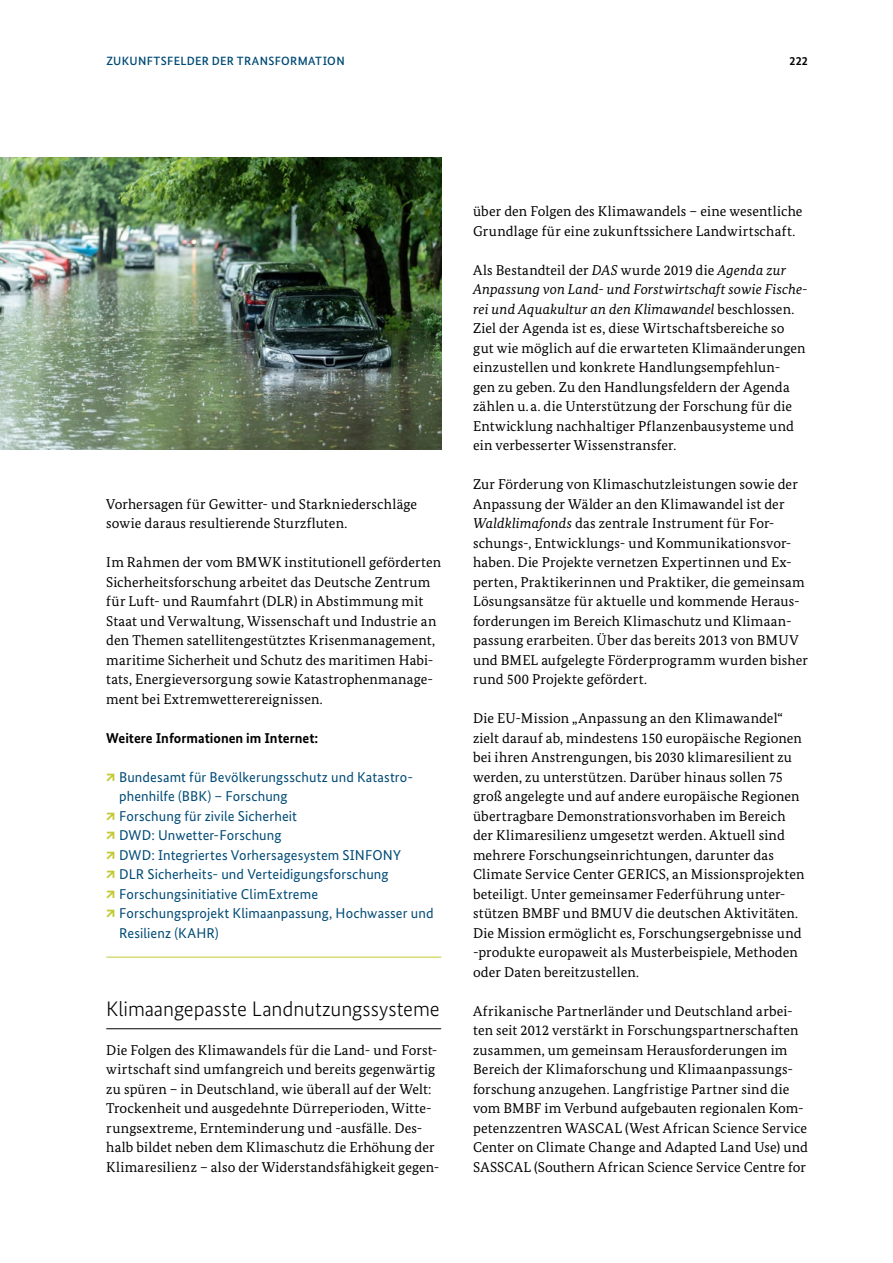
<style>
.page{position:relative;width:893px;height:1263px;background:#fff}
.page>*{position:absolute;margin:0;border:0;box-sizing:border-box;transform-origin:0 0}
.H3_Subheadline{font:300 21px "Bundes Sans";letter-spacing:-.005em;color:#000}
.Fließtext{font:14.25px/19.5px "Bundes Serif";letter-spacing:.01em;color:#000}
.t1{font:14.25px/19.5px "Bundes Sans";letter-spacing:.01em;color:#004b76}
.Fließtext-2{font:700 14.25px "Bundes Sans";color:#000}
.t2{font:500 12px "Bundes Sans";letter-spacing:.03em;color:#004b76}
.t3{font:700 12px "Bundes Sans";color:#000}
.s1{font-weight:900;color:#c1ca31}
.s2{font-style:italic}
</style>
<div class="page">
<hr style="left:106px;top:957px;width:335px;height:1px;background:#c1ca31">
<hr style="left:106px;top:1028px;width:335px;height:1px;background:#000">
<img style="left:0;top:157px;width:441px;height:293px">
<p class="t2" style="left:106px;top:54px;width:9px">ZUKU</p>
<p class="t2" style="left:138px;top:54px;width:208px">NFTSFELDER DER TRANSFORMATION</p>
<p class="t3" style="left:790px;top:53px;width:20px">222</p>
<p class="Fließtext" style="left:106px;top:494px;width:312px">Vorhersagen für Gewitter- und Starkniederschläge sowie daraus resultierende Sturzfluten.</p>
<p class="Fließtext" style="left:106px;top:552px;width:336px">Im Rahmen der vom BMWK institutionell geförderten Sicherheitsforschung arbeitet das Deutsche Zentrum für Luft- und Raumfahrt (DLR) in Abstimmung mit Staat und Verwaltung, Wissenschaft und Industrie an den Themen satellitengestütztes Krisenmanagement, maritime Sicherheit und Schutz des maritimen Habi&shy;tats, Energieversorgung sowie Katastrophenmanage&shy;ment bei Extremwetterereignissen.</p>
<p class="Fließtext-2" style="left:106px;top:729px;width:214px">Weitere Informationen im Internet:</p>
<p class="t1" style="left:119px;top:767px;width:296px;text-indent:-13px"><span class="s1">↗</span> Bundesamt für Bevölkerungsschutz und Katastro&shy;phenhilfe (BBK) – Forschung</p>
<p class="t1" style="left:106px;top:806px;width:192px"><span class="s1">↗</span> Forschung für zivile Sicherheit</p>
<p class="t1" style="left:106px;top:825px;width:177px"><span class="s1">↗</span> DWD: Unwetter-Forschung</p>
<p class="t1" style="left:106px;top:845px;width:296px"><span class="s1">↗</span> DWD: Integriertes Vorhersagesystem SINFONY</p>
<p class="t1" style="left:106px;top:864px;width:284px"><span class="s1">↗</span> DLR Sicherheits- und Verteidigungsforschung</p>
<p class="t1" style="left:106px;top:884px;width:213px"><span class="s1">↗</span> Forschungsinitiative ClimExtreme</p>
<p class="t1" style="left:119px;top:903px;width:316px;text-indent:-13px"><span class="s1">↗</span> Forschungsprojekt Klimaanpassung, Hochwasser und<br>Resilienz (KAHR)</p>
<h3 class="H3_Subheadline" style="left:106px;top:997px;width:335px">Klimaangepasste Landnutzungssysteme</h3>
<p class="Fließtext" style="left:106px;top:1040px;width:335px">Die Folgen des Klimawandels für die Land- und Forst&shy;wirtschaft sind umfangreich und bereits gegenwärtig zu spüren – in Deutschland, wie überall auf der Welt:<br>Trockenheit und ausgedehnte Dürreperioden, Witte&shy;rungsextreme, Ernteminderung und -ausfälle. Des&shy;halb bildet neben dem Klimaschutz die Erhöhung der Klimaresilienz – also der Widerstandsfähigkeit gegen-</p>
<p class="Fließtext" style="left:473px;top:201px;width:331px">über den Folgen des Klimawandels – eine wesentliche<br>Grundlage für eine zukunftssichere Landwirtschaft.</p>
<p class="Fließtext" style="left:473px;top:260px;width:336px">Als Bestandteil der <span class="s2">DAS</span> wurde 2019 die <span class="s2">Agenda zur Anpassung von Land- und Forstwirtschaft sowie Fische&shy;rei und Aquakultur an den Klimawandel</span> beschlossen.<br>Ziel der Agenda ist es, diese Wirtschaftsbereiche so gut wie möglich auf die erwarteten Klimaänderungen einzustellen und konkrete Handlungsempfehlun-<br>gen zu geben. Zu den Handlungsfeldern der Agenda zählen u. a. die Unterstützung der Forschung für die Entwicklung nachhaltiger Pflanzenbausysteme und ein verbesserter Wissenstransfer.</p>
<p class="Fließtext" style="left:473px;top:474px;width:336px">Zur Förderung von Klimaschutzleistungen sowie der Anpassung der Wälder an den Klimawandel ist der <span class="s2">Waldklimafonds</span> das zentrale Instrument für For&shy;schungs-, Entwicklungs- und Kommunikationsvor&shy;haben. Die Projekte vernetzen Expertinnen und Ex&shy;perten, Praktikerinnen und Praktiker, die gemeinsam Lösungsansätze für aktuelle und kommende Heraus&shy;forderungen im Bereich Klimaschutz und Klimaan&shy;passung erarbeiten. Über das bereits 2013 von BMUV und BMEL aufgelegte Förderprogramm wurden bisher rund 500 Projekte gefördert.</p>
<p class="Fließtext" style="left:473px;top:708px;width:333px">Die EU-Mission „Anpassung an den Klimawandel“ zielt darauf ab, mindestens 150 europäische Regionen bei ihren Anstrengungen, bis 2030 klimaresilient zu werden, zu unterstützen. Darüber hinaus sollen 75 groß angelegte und auf andere europäische Regionen übertragbare Demonstrationsvorhaben im Bereich der Klimaresilienz umgesetzt werden. Aktuell sind mehrere Forschungseinrichtungen, darunter das Climate Service Center GERICS, an Missionsprojekten beteiligt. Unter gemeinsamer Federführung unter&shy;stützen BMBF und BMUV die deutschen Aktivitäten.<br>Die Mission ermöglicht es, Forschungsergebnisse und -produkte europaweit als Musterbeispiele, Methoden oder Daten bereitzustellen.</p>
<p class="Fließtext" style="left:473px;top:1001px;width:336px">Afrikanische Partnerländer und Deutschland arbei&shy;ten seit 2012 verstärkt in Forschungspartnerschaften zusammen, um gemeinsam Herausforderungen im Bereich der Klimaforschung und Klimaanpassungs&shy;forschung anzugehen. Langfristige Partner sind die vom BMBF im Verbund aufgebauten regionalen Kom&shy;petenzzentren WASCAL (West African Science Service Center on Climate Change and Adapted Land Use) und SASSCAL (Southern African Science Service Centre for</p>
</div>
